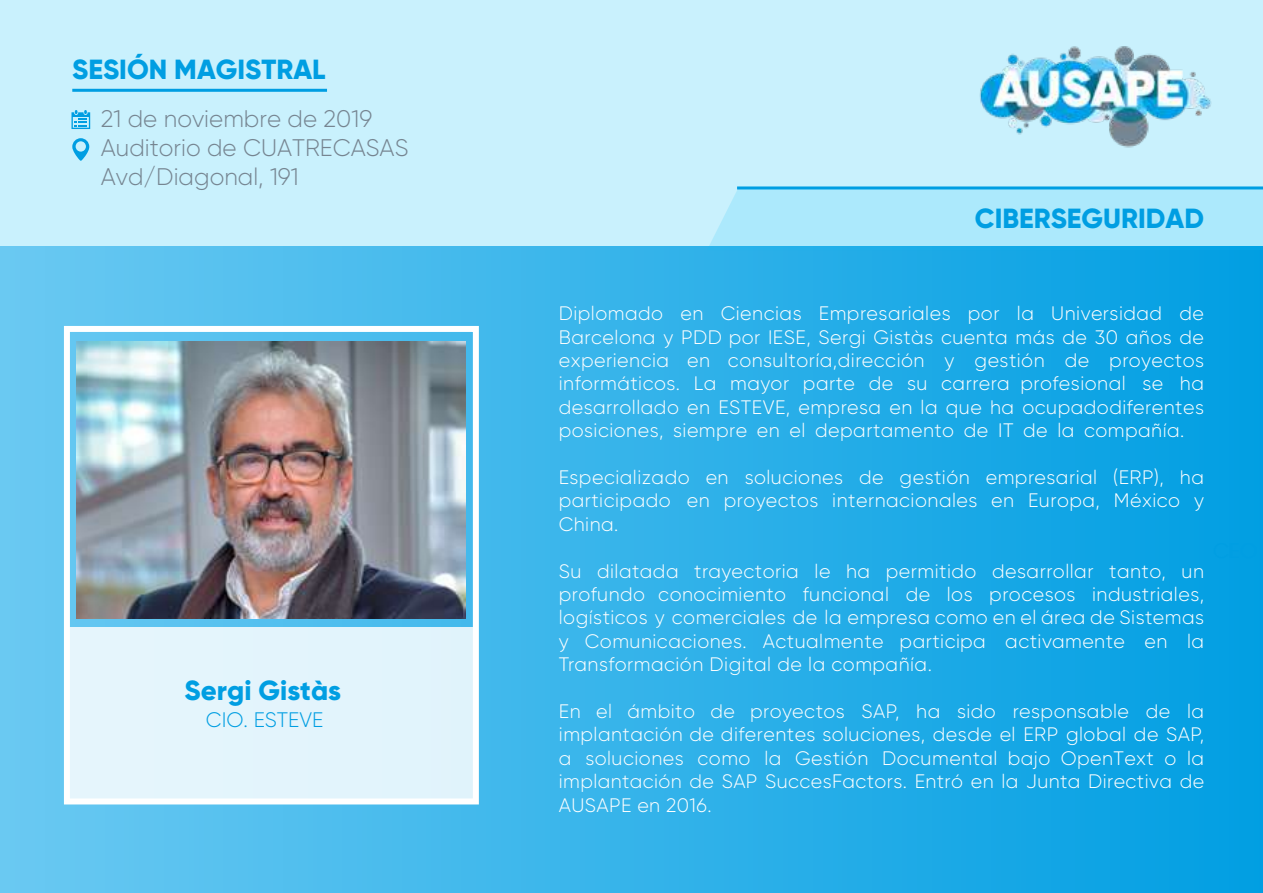
<style>
.page{position:relative;width:1263px;height:893px;background:#c9f1fd}
.page>*{position:absolute;margin:0;border:0;box-sizing:border-box;transform-origin:0 0}
.t1{font:800 27.6px "Gilroy";color:#009ee2}
.t2{font:300 24px/28.8px "Gilroy";color:#768591}
.t3{font:300 21px "Gilroy";color:#009ee2}
.t4{font:300 19.5px/23.4px "Gilroy";letter-spacing:.025em;color:#fff;text-align:justify}
</style>
<div class="page">
<div style="left:0;top:246px;width:1263px;height:647px;background:linear-gradient(to right,#6bc8f1,#009fe3)"></div>
<div style="left:68px;top:627px;width:409px;height:173px;background:#e3f4fc"></div>
<hr style="left:72px;top:89px;width:255px;height:3px;background:#009ee2">
<img style="left:980px;top:46px;width:231px;height:102px">
<svg style="left:72px;top:138px;width:17px;height:23px"></svg>
<svg style="left:71px;top:110px;width:19px;height:19px"></svg>
<div style="left:64px;top:326px;width:415px;height:478px;border:6px solid #fff"></div>
<svg style="left:707px;top:189px;width:556px;height:61px;background:#a1e4fa"></svg>
<hr style="left:737px;top:186px;width:526px;height:3px;background:#009ee2">
<img style="left:77px;top:341px;width:389px;height:277px">
<h1 class="t1" style="left:72px;top:52px;width:255px">SESIÓN MAGISTRAL</h1>
<p class="t2" style="left:101px;top:104px;width:273px">21 de noviembre de 2019</p>
<p class="t2" style="left:101px;top:133px;width:309px">Auditorio de CUATRECASAS<br>Avd/Diagonal, 191</p>
<h1 class="t1" style="left:185px;top:673px;width:158px">Sergi Gistàs</h1>
<p class="t3" style="left:206px;top:707px;width:119px">CIO. ESTEVE</p>
<h1 class="t1" style="left:975px;top:201px;width:231px">CIBERSEGURIDAD</h1>
<p class="t4" style="left:559px;top:301px;width:647px">Diplomado en Ciencias Empresariales por la Universidad de Barcelona y PDD por IESE, Sergi Gistàs cuenta más de 30 años de experiencia en consultoría,dirección y gestión de proyectos informáticos. La mayor parte de su carrera profesional se ha desarrollado en ESTEVE, empresa en la que ha ocupadodiferentes posiciones, siempre en el departamento de IT de la compañía.</p>
<p class="t4" style="left:559px;top:465px;width:647px">Especializado en soluciones de gestión empresarial (ERP), ha participado en proyectos internacionales en Europa, México y China.</p>
<p class="t4" style="left:559px;top:559px;width:647px">Su dilatada trayectoria le ha permitido desarrollar tanto, un profundo conocimiento funcional de los procesos industriales, logísticos y comerciales de la empresa como en el área de Sistemas y Comunicaciones. Actualmente participa activamente en la Transformación Digital de la compañía.</p>
<p class="t4" style="left:559px;top:699px;width:647px">En el ámbito de proyectos SAP, ha sido responsable de la implantación de diferentes soluciones, desde el ERP global de SAP, a soluciones como la Gestión Documental bajo OpenText o la implantación de SAP SuccesFactors. Entró en la Junta Directiva de AUSAPE en 2016.</p>
</div>
